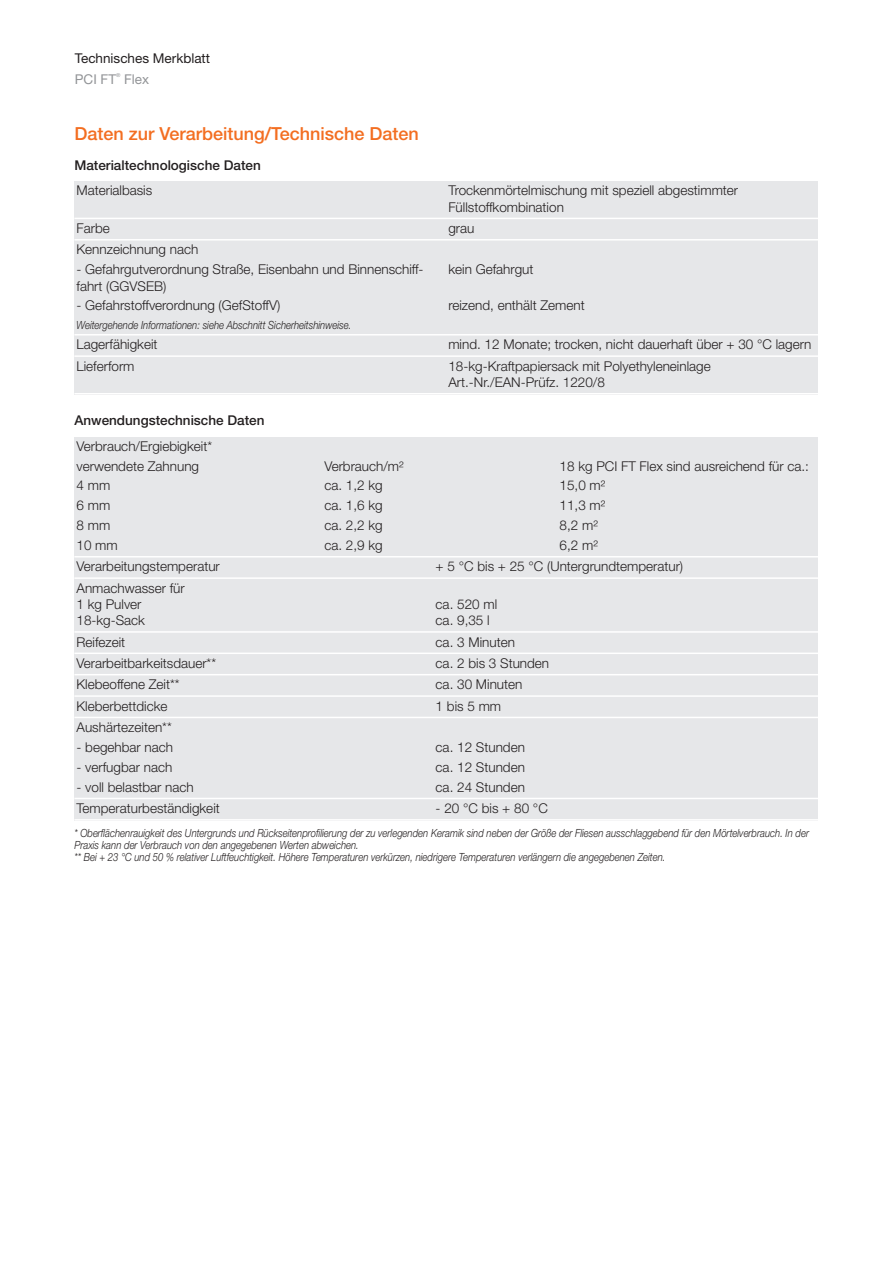
<style>
.page{position:relative;width:893px;height:1263px;background:#fff}
.page>*{position:absolute;margin:0;border:0;box-sizing:border-box;transform-origin:0 0}
.t1{font:500 18px "Helvetica Neue LT Pro";color:#f36e21}
.t2{font:300 13.5px/16.2px "Helvetica Neue LT Pro";color:#231f20}
.t3{font:500 13.5px "Helvetica Neue LT Pro";color:#231f20}
.t4{font:13.5px "Helvetica Neue LT Pro";color:#231f20}
.t5{font:13.5px "Helvetica Neue LT Pro";color:#939598}
.t6{font:italic 300 11.25px/12px "Helvetica Neue LT Pro";color:#231f20;scale:.85 1}
.t7{font:5.4px "Helvetica Neue LT Pro";color:#939598}
</style>
<div class="page">
<div style="left:74px;top:182px;width:372px;height:36px;background:#e6e7e9"></div>
<div style="left:446px;top:182px;width:372px;height:36px;background:#e6e7e9"></div>
<div style="left:74px;top:218px;width:372px;height:22px;background:#e6e7e9"></div>
<div style="left:446px;top:218px;width:372px;height:22px;background:#e6e7e9"></div>
<div style="left:74px;top:240px;width:372px;height:20px;background:#e6e7e9"></div>
<div style="left:446px;top:240px;width:372px;height:20px;background:#e6e7e9"></div>
<div style="left:74px;top:260px;width:372px;height:36px;background:#e6e7e9"></div>
<div style="left:446px;top:260px;width:372px;height:36px;background:#e6e7e9"></div>
<div style="left:74px;top:296px;width:372px;height:20px;background:#e6e7e9"></div>
<div style="left:446px;top:296px;width:372px;height:20px;background:#e6e7e9"></div>
<div style="left:74px;top:316px;width:744px;height:19px;background:#e6e7e9"></div>
<div style="left:74px;top:335px;width:372px;height:21px;background:#e6e7e9"></div>
<div style="left:446px;top:335px;width:372px;height:21px;background:#e6e7e9"></div>
<div style="left:74px;top:356px;width:372px;height:38px;background:#e6e7e9"></div>
<div style="left:446px;top:356px;width:372px;height:38px;background:#e6e7e9"></div>
<hr style="left:74px;top:218px;width:744px;height:1px;background:#fff">
<hr style="left:74px;top:239px;width:744px;height:2px;background:#fff">
<hr style="left:74px;top:334px;width:744px;height:1px;background:#fff">
<hr style="left:74px;top:355px;width:744px;height:2px;background:#fff">
<hr style="left:74px;top:393px;width:744px;height:1px;background:#fff">
<div style="left:74px;top:437px;width:744px;height:20px;background:#e6e7e9"></div>
<div style="left:74px;top:457px;width:248px;height:19px;background:#e6e7e9"></div>
<div style="left:322px;top:457px;width:235px;height:19px;background:#e6e7e9"></div>
<div style="left:557px;top:457px;width:261px;height:19px;background:#e6e7e9"></div>
<div style="left:74px;top:476px;width:248px;height:20px;background:#e6e7e9"></div>
<div style="left:322px;top:476px;width:235px;height:20px;background:#e6e7e9"></div>
<div style="left:557px;top:476px;width:261px;height:20px;background:#e6e7e9"></div>
<div style="left:74px;top:496px;width:248px;height:20px;background:#e6e7e9"></div>
<div style="left:322px;top:496px;width:235px;height:20px;background:#e6e7e9"></div>
<div style="left:557px;top:496px;width:261px;height:20px;background:#e6e7e9"></div>
<div style="left:74px;top:516px;width:248px;height:20px;background:#e6e7e9"></div>
<div style="left:322px;top:516px;width:235px;height:20px;background:#e6e7e9"></div>
<div style="left:557px;top:516px;width:261px;height:20px;background:#e6e7e9"></div>
<div style="left:74px;top:536px;width:248px;height:21px;background:#e6e7e9"></div>
<div style="left:322px;top:536px;width:235px;height:21px;background:#e6e7e9"></div>
<div style="left:557px;top:536px;width:261px;height:21px;background:#e6e7e9"></div>
<div style="left:74px;top:557px;width:359px;height:21px;background:#e6e7e9"></div>
<div style="left:433px;top:557px;width:385px;height:21px;background:#e6e7e9"></div>
<div style="left:74px;top:578px;width:359px;height:54px;background:#e6e7e9"></div>
<div style="left:433px;top:578px;width:385px;height:54px;background:#e6e7e9"></div>
<div style="left:74px;top:632px;width:359px;height:21px;background:#e6e7e9"></div>
<div style="left:433px;top:632px;width:385px;height:21px;background:#e6e7e9"></div>
<div style="left:74px;top:653px;width:359px;height:22px;background:#e6e7e9"></div>
<div style="left:433px;top:653px;width:385px;height:22px;background:#e6e7e9"></div>
<div style="left:74px;top:675px;width:359px;height:21px;background:#e6e7e9"></div>
<div style="left:433px;top:675px;width:385px;height:21px;background:#e6e7e9"></div>
<div style="left:74px;top:696px;width:359px;height:21px;background:#e6e7e9"></div>
<div style="left:433px;top:696px;width:385px;height:21px;background:#e6e7e9"></div>
<div style="left:74px;top:717px;width:359px;height:21px;background:#e6e7e9"></div>
<div style="left:433px;top:717px;width:385px;height:21px;background:#e6e7e9"></div>
<div style="left:74px;top:738px;width:359px;height:20px;background:#e6e7e9"></div>
<div style="left:433px;top:738px;width:385px;height:20px;background:#e6e7e9"></div>
<div style="left:74px;top:758px;width:359px;height:20px;background:#e6e7e9"></div>
<div style="left:433px;top:758px;width:385px;height:20px;background:#e6e7e9"></div>
<div style="left:74px;top:778px;width:359px;height:20px;background:#e6e7e9"></div>
<div style="left:433px;top:778px;width:385px;height:20px;background:#e6e7e9"></div>
<div style="left:74px;top:798px;width:359px;height:23px;background:#e6e7e9"></div>
<div style="left:433px;top:798px;width:385px;height:23px;background:#e6e7e9"></div>
<hr style="left:74px;top:556px;width:744px;height:1px;background:#fff">
<hr style="left:74px;top:577px;width:744px;height:2px;background:#fff">
<hr style="left:74px;top:631px;width:744px;height:2px;background:#fff">
<hr style="left:74px;top:652px;width:744px;height:2px;background:#fff">
<hr style="left:74px;top:674px;width:744px;height:1px;background:#fff">
<hr style="left:74px;top:695px;width:744px;height:2px;background:#fff">
<hr style="left:74px;top:717px;width:744px;height:1px;background:#fff">
<hr style="left:74px;top:798px;width:744px;height:1px;background:#fff">
<hr style="left:74px;top:819px;width:744px;height:2px;background:#fff">
<p class="t4" style="left:75px;top:53px;width:137px">Technisches Merkblatt</p>
<p class="t5" style="left:75px;top:74px;width:43px">PCI FT</p>
<p class="t7" style="left:116px;top:73px;width:6px">®</p>
<p class="t5" style="left:124px;top:74px;width:26px">Flex</p>
<h1 class="t1" style="left:74px;top:128px;width:346px">Daten zur Verarbeitung/Technische Daten</h1>
<p class="t3" style="left:74px;top:160px;width:188px">Materialtechnologische Daten</p>
<p class="t2" style="left:77px;top:184px;width:77px">Materialbasis</p>
<p class="t2" style="left:448px;top:184px;width:291px">Trockenmörtelmischung mit speziell abgestimmter<br>Füllstoffkombination</p>
<p class="t2" style="left:77px;top:221px;width:35px">Farbe</p>
<p class="t2" style="left:448px;top:221px;width:28px">grau</p>
<p class="t2" style="left:77px;top:243px;width:123px">Kennzeichnung nach</p>
<p class="t2" style="left:77px;top:263px;width:349px">- Gefahrgutverordnung Straße, Eisenbahn und Binnenschiff&shy;fahrt (GGVSEB)</p>
<p class="t2" style="left:448px;top:263px;width:87px">kein Gefahrgut</p>
<p class="t2" style="left:77px;top:299px;width:205px">- Gefahrstoffverordnung (GefStoffV)</p>
<p class="t2" style="left:448px;top:299px;width:138px">reizend, enthält Zement</p>
<p class="t6" style="left:77px;top:320px;width:325px">Weitergehende Informationen: siehe Abschnitt Sicherheitshinweise.</p>
<p class="t2" style="left:77px;top:338px;width:83px">Lagerfähigkeit</p>
<p class="t2" style="left:448px;top:338px;width:365px">mind. 12 Monate; trocken, nicht dauerhaft über + 30 °C lagern</p>
<p class="t2" style="left:77px;top:359px;width:60px">Lieferform</p>
<p class="t2" style="left:448px;top:359px;width:264px">18-kg-Kraftpapiersack mit Polyethyleneinlage<br>Art.-Nr./EAN-Prüfz. 1220/8</p>
<p class="t3" style="left:74px;top:415px;width:192px">Anwendungstechnische Daten</p>
<p class="t2" style="left:77px;top:437px;width:137px;line-height:20px">Verbrauch/Ergiebigkeit* verwendete Zahnung</p>
<p class="t2" style="left:324px;top:459px;width:81px">Verbrauch/m²</p>
<p class="t2" style="left:560px;top:459px;width:251px">18 kg PCI FT Flex sind ausreichend für ca.:</p>
<p class="t2" style="left:77px;top:479px;width:35px">4 mm</p>
<p class="t2" style="left:324px;top:479px;width:60px">ca. 1,2 kg</p>
<p class="t2" style="left:560px;top:479px;width:47px">15,0 m²</p>
<p class="t2" style="left:77px;top:499px;width:35px">6 mm</p>
<p class="t2" style="left:324px;top:499px;width:60px">ca. 1,6 kg</p>
<p class="t2" style="left:560px;top:499px;width:47px">11,3 m²</p>
<p class="t2" style="left:77px;top:518px;width:35px">8 mm</p>
<p class="t2" style="left:324px;top:518px;width:60px">ca. 2,2 kg</p>
<p class="t2" style="left:560px;top:518px;width:40px">8,2 m²</p>
<p class="t2" style="left:77px;top:538px;width:43px">10 mm</p>
<p class="t2" style="left:324px;top:538px;width:60px">ca. 2,9 kg</p>
<p class="t2" style="left:560px;top:538px;width:40px">6,2 m²</p>
<p class="t2" style="left:77px;top:560px;width:145px">Verarbeitungstemperatur</p>
<p class="t2" style="left:436px;top:560px;width:249px">+ 5 °C bis + 25 °C (Untergrundtemperatur)</p>
<p class="t2" style="left:77px;top:581px;width:110px">Anmachwasser für<br>1 kg Pulver<br>18-kg-Sack</p>
<p class="t2" style="left:436px;top:597px;width:63px">ca. 520 ml ca. 9,35 l</p>
<p class="t2" style="left:77px;top:635px;width:50px">Reifezeit</p>
<p class="t2" style="left:436px;top:635px;width:81px">ca. 3 Minuten</p>
<p class="t2" style="left:77px;top:656px;width:141px">Verarbeitbarkeitsdauer**</p>
<p class="t2" style="left:436px;top:656px;width:115px">ca. 2 bis 3 Stunden</p>
<p class="t2" style="left:77px;top:678px;width:105px">Klebeoffene Zeit**</p>
<p class="t2" style="left:436px;top:678px;width:88px">ca. 30 Minuten</p>
<p class="t2" style="left:77px;top:699px;width:93px">Kleberbettdicke</p>
<p class="t2" style="left:436px;top:699px;width:67px">1 bis 5 mm</p>
<p class="t2" style="left:77px;top:720px;width:97px">Aushärtezeiten**</p>
<p class="t2" style="left:77px;top:740px;width:98px">- begehbar nach</p>
<p class="t2" style="left:436px;top:740px;width:91px">ca. 12 Stunden</p>
<p class="t2" style="left:77px;top:760px;width:97px">- verfugbar nach</p>
<p class="t2" style="left:436px;top:760px;width:91px">ca. 12 Stunden</p>
<p class="t2" style="left:77px;top:780px;width:119px">- voll belastbar nach</p>
<p class="t2" style="left:436px;top:780px;width:91px">ca. 24 Stunden</p>
<p class="t2" style="left:77px;top:801px;width:145px">Temperaturbeständigkeit</p>
<p class="t2" style="left:436px;top:801px;width:114px">- 20 °C bis + 80 °C</p>
<p class="t6" style="left:74px;top:828px;width:866px">* Oberflächenrauigkeit des Untergrunds und Rückseitenprofilierung der zu verlegenden Keramik sind neben der Größe der Fliesen ausschlaggebend für den Mörtelverbrauch. In der<br>Praxis kann der Verbrauch von den angegebenen Werten abweichen.<br>** Bei + 23 °C und 50 % relativer Luftfeuchtigkeit. Höhere Temperaturen verkürzen, niedrigere Temperaturen verlängern die angegebenen Zeiten.</p>
</div>
